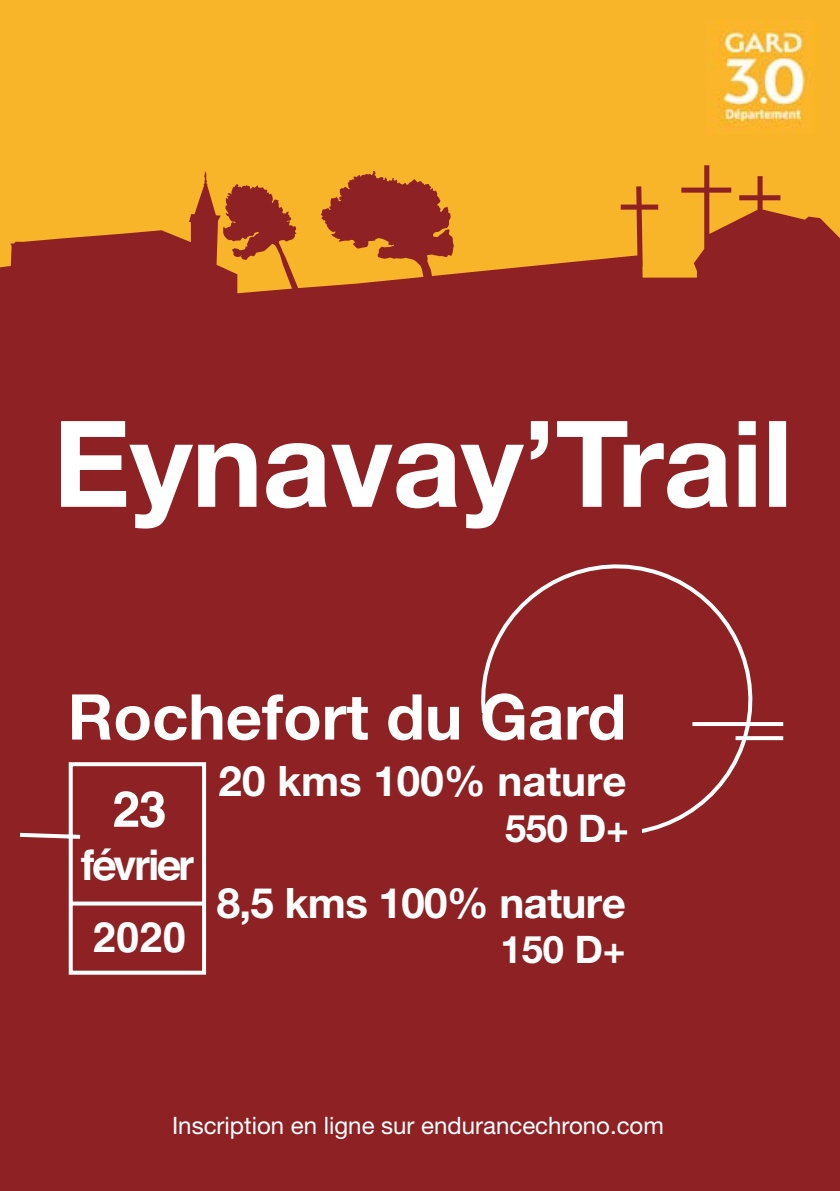
<style>
.page{position:relative;width:840px;height:1191px;background:#fff}
.page>*{position:absolute;margin:0;border:0;box-sizing:border-box;transform-origin:0 0}
.t1{font:700 63.2px "Helvetica Neue";color:#fff}
.t2{font:700 50px "Helvetica";color:#fff}
.t3{font:700 42px "Helvetica Neue";color:#fff}
.t4{font:700 42px "Helvetica";letter-spacing:-.06em;color:#fff}
.t5{font:700 38px "Helvetica Neue";letter-spacing:-.005em;color:#fff}
.t6{font:24px "Helvetica Neue";color:#fff}
</style>
<div class="page">
<div style="left:0;top:0;width:839px;height:350px;background:#f8b52a"></div>
<svg style="left:0;top:165px;width:839px;height:168px;fill:#8d2124"></svg>
<div style="left:0;top:333px;width:839px;height:858px;background:#8d2124"></div>
<svg style="left:61px;top:421px;width:724px;height:107px"></svg>
<svg style="left:481px;top:564px;width:290px;height:269px"></svg>
<div style="left:480px;top:713px;width:161px;height:177px;background:#8d2124"></div>
<hr style="left:692px;top:722px;width:90px;height:4px;background:#fff">
<svg style="left:735px;top:736px;width:47px;height:4px"></svg>
<img style="left:706px;top:20px;width:99px;height:111px">
<svg style="left:20px;top:762px;width:187px;height:213px"></svg>
<h1 class="t1" style="left:68px;top:667px;width:560px">Rochefort du Gard</h1>
<h3 class="t3" style="left:218px;top:748px;width:409px">20 kms 100% nature</h3>
<h2 class="t2" style="left:112px;top:769px;width:56px">23</h2>
<h3 class="t5" style="left:504px;top:798px;width:125px">550 D+</h3>
<h3 class="t4" style="left:81px;top:831px;width:115px">février</h3>
<h3 class="t4" style="left:93px;top:903px;width:95px">2020</h3>
<h3 class="t3" style="left:216px;top:870px;width:410px">8,5 kms 100% nature</h3>
<h3 class="t5" style="left:500px;top:919px;width:126px">150 D+</h3>
<p class="t6" style="left:172px;top:1108px;width:493px">Inscription en ligne sur endurancechrono.com</p>
</div>
